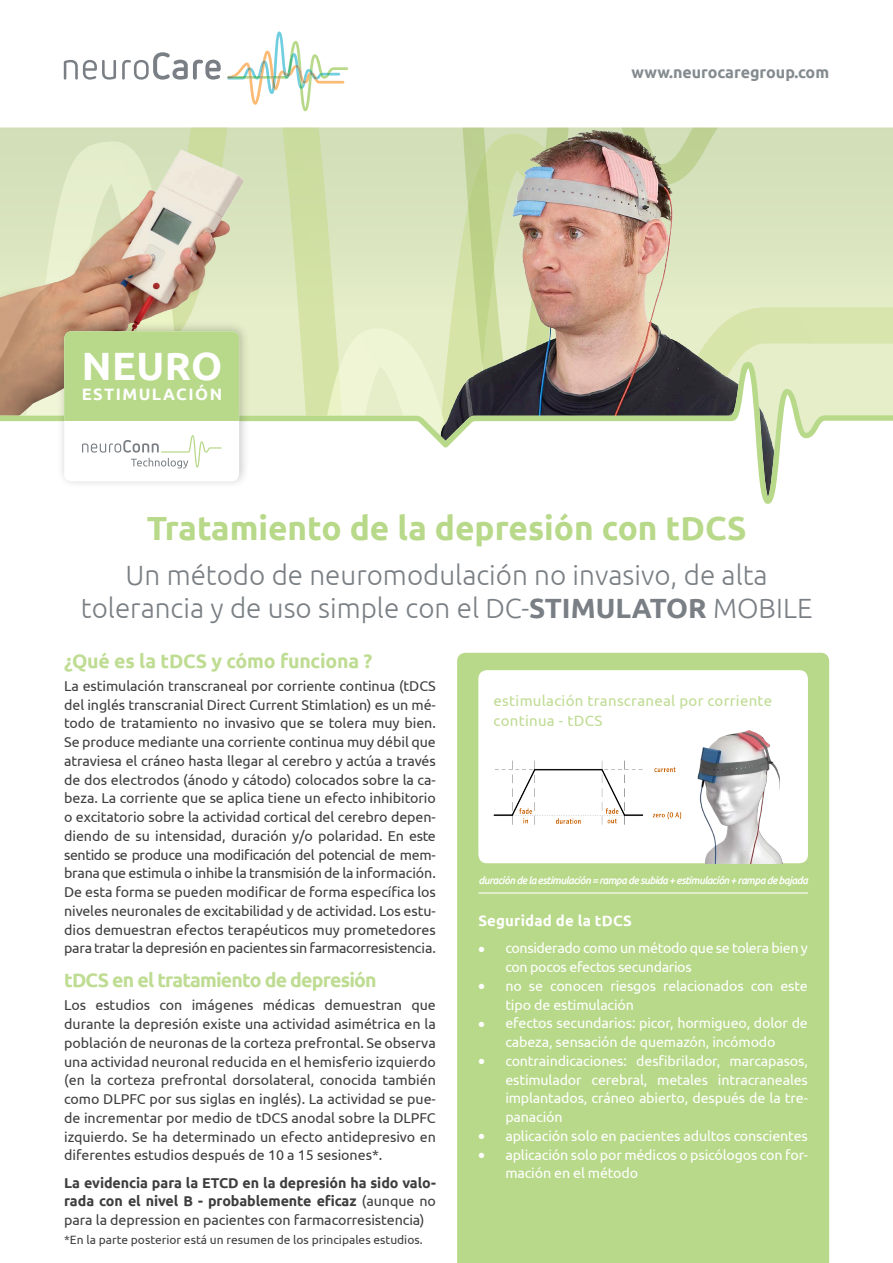
<style>
.page{position:relative;width:893px;height:1263px;background:#fff}
.page>*{position:absolute;margin:0;border:0;box-sizing:border-box;transform-origin:0 0}
.t1{font:700 39.45px "Ubuntu";letter-spacing:.01em;color:#fff}
.t2{font:700 33.45px "Ubuntu";color:#b8d989}
.t3{font:300 27.75px "Ubuntu";color:#797f84}
.t4{font:700 19.5px "Ubuntu";letter-spacing:-.04em;color:#bfdc93}
.t5{font:700 19.5px "Ubuntu";letter-spacing:-.01em;color:#bfdc93}
.t6{font:700 16.5px "Ubuntu";letter-spacing:.09em;color:#fff}
.t7{font:700 16.05px "Ubuntu";color:#848b8f}
.t8{font:15px "Ubuntu";letter-spacing:.02em;color:#bfdc93}
.Aufz_hlung_WEI{font:700 15px "Ubuntu";letter-spacing:.01em;color:#fff}
.t9{font:14.25px/18.8px "Ubuntu";letter-spacing:-.01em;color:#3e3e3f;text-align:justify}
.t10{font:14.25px/18.8px "Ubuntu";letter-spacing:-.01em;color:#fff}
.t11{font:700 14.25px/18.8px "Ubuntu";letter-spacing:-.005em;color:#3e3e3f;text-align:justify}
.t12{font:12px "Ubuntu";color:#3e3e3f}
.t13{font:italic 500 10.5px "Ubuntu";letter-spacing:-.06em;color:#fff}
.s1{font-weight:700}
.s2{font-weight:400}
.s3{font-family:"Proxima Nova";font-size:9px}
</style>
<div class="page">
<svg style="left:0;top:128px;width:893px;height:234px;background:#d6e3b5"></svg>
<img style="left:334px;top:128px;width:529px;height:234px">
<img style="left:0;top:141px;width:252px;height:221px">
<div style="left:457px;top:653px;width:372px;height:610px;background:#b8d989"></div>
<div style="left:478px;top:670px;width:330px;height:193px;background:#fff;border-radius:9px"></div>
<hr style="left:478px;top:892px;width:330px;height:1px;background:#fff">
<svg style="left:64px;top:60px;width:52px;height:20px"></svg>
<svg style="left:122px;top:52px;width:99px;height:28px"></svg>
<svg style="left:227px;top:32px;width:121px;height:79px"></svg>
<svg style="left:0;top:362px;width:893px;height:142px"></svg>
<div style="left:57px;top:321px;width:193px;height:169px;background:#231f20;opacity:.25"></div>
<div style="left:64px;top:331px;width:175px;height:150px;background:#fff;border-radius:7px"></div>
<div style="left:64px;top:331px;width:175px;height:90px;background:#b8d989"></div>
<svg style="left:82px;top:435px;width:140px;height:33px"></svg>
<img style="left:697px;top:730px;width:111px;height:133px">
<img style="left:493px;top:760px;width:189px;height:65px">
<p class="t1" style="left:82px;top:342px;width:142px">NEURO</p>
<p class="t6" style="left:82px;top:384px;width:142px">ESTIMULACIÓN</p>
<p class="t7" style="left:632px;top:62px;width:199px">www.neurocaregroup.com</p>
<p class="t2" style="left:147px;top:508px;width:601px">Tratamiento de la depresión con tDCS</p>
<p class="t3" style="left:126px;top:558px;width:644px">Un método de neuromodulación no invasivo, de alta</p>
<p class="t3" style="left:81px;top:592px;width:733px">tolerancia y de uso simple con el DC-<span class="s1">STIMULATOR</span> MOBILE</p>
<p class="t5" style="left:64px;top:649px;width:310px">¿Qué es la tDCS y cómo funciona ?</p>
<p class="t9" style="left:64px;top:676px;width:373px">La estimulación transcraneal por corriente continua (tDCS del inglés transcranial Direct Current Stimlation) es un mé&shy;todo de tratamiento no invasivo que se tolera muy bien.<br>Se produce mediante una corriente continua muy débil que atraviesa el cráneo hasta llegar al cerebro y actúa a través de dos electrodos (ánodo y cátodo) colocados sobre la ca&shy;beza. La corriente que se aplica tiene un efecto inhibitorio o excitatorio sobre la actividad cortical del cerebro depen&shy;diendo de su intensidad, duración y/o polaridad. En este sentido se produce una modificación del potencial de mem&shy;brana que estimula o inhibe la transmisión de la información.<br>De esta forma se pueden modificar de forma específica los niveles neuronales de excitabilidad y de actividad. Los estu&shy;dios demuestran efectos terapéuticos muy prometedores para tratar la depresión en pacientes sin farmacorresistencia.</p>
<p class="t4" style="left:64px;top:969px;width:314px">tDCS en el tratamiento de depresión</p>
<p class="t9" style="left:64px;top:995px;width:373px">Los estudios con imágenes médicas demuestran que durante la depresión existe una actividad asimétrica en la población de neuronas de la corteza prefrontal. Se observa una actividad neuronal reducida en el hemisferio izquierdo (en la corteza prefrontal dorsolateral, conocida también como DLPFC por sus siglas en inglés). La actividad se pue&shy;de incrementar por medio de tDCS anodal sobre la DLPFC izquierdo. Se ha determinado un efecto antidepresivo en diferentes estudios después de 10 a 15 sesiones*.</p>
<p class="t11" style="left:64px;top:1173px;width:373px">La evidencia para la ETCD en la depresión ha sido valo&shy;rada con el nivel B - probablemente eficaz <span class="s2">(aunque no para la depression en pacientes con farmacorresistencia)</span></p>
<p class="t12" style="left:64px;top:1233px;width:360px">*En la parte posterior está un resumen de los principales estudios.</p>
<p class="t8" style="left:494px;top:692px;width:280px">estimulación transcraneal por corriente</p>
<p class="t8" style="left:494px;top:711px;width:110px">continua - tDCS</p>
<p class="t13" style="left:478px;top:874px;width:331px">duración de la estimulación = rampa de subida + estimulación + rampa de bajada</p>
<p class="Aufz_hlung_WEI" style="left:478px;top:912px;width:155px">Seguridad de la tDCS</p>
<p class="t10" style="left:505px;top:938px;width:304px;text-indent:-27px"><span class="s3">●</span> considerado como un método que se tolera bien y con pocos efectos secundarios</p>
<p class="t10" style="left:505px;top:976px;width:304px;text-indent:-27px"><span class="s3">●</span> no se conocen riesgos relacionados con este tipo de estimulación</p>
<p class="t10" style="left:478px;top:1013px;width:331px;text-align:center"><span class="s3">●</span> efectos secundarios: picor, hormigueo, dolor de cabeza, sensación de quemazón, incómodo</p>
<p class="t10" style="left:505px;top:1051px;width:304px;text-align:justify;text-indent:-27px"><span class="s3">●</span> contraindicaciones: desfibrilador, marcapasos, estimulador cerebral, metales intracraneales implantados, cráneo abierto, después de la tre&shy;panación</p>
<p class="t10" style="left:478px;top:1126px;width:331px"><span class="s3">●</span> aplicación solo en pacientes adultos conscientes</p>
<p class="t10" style="left:505px;top:1145px;width:304px;text-indent:-27px"><span class="s3">●</span> aplicación solo por médicos o psicólogos con for&shy;mación en el método</p>
</div>
